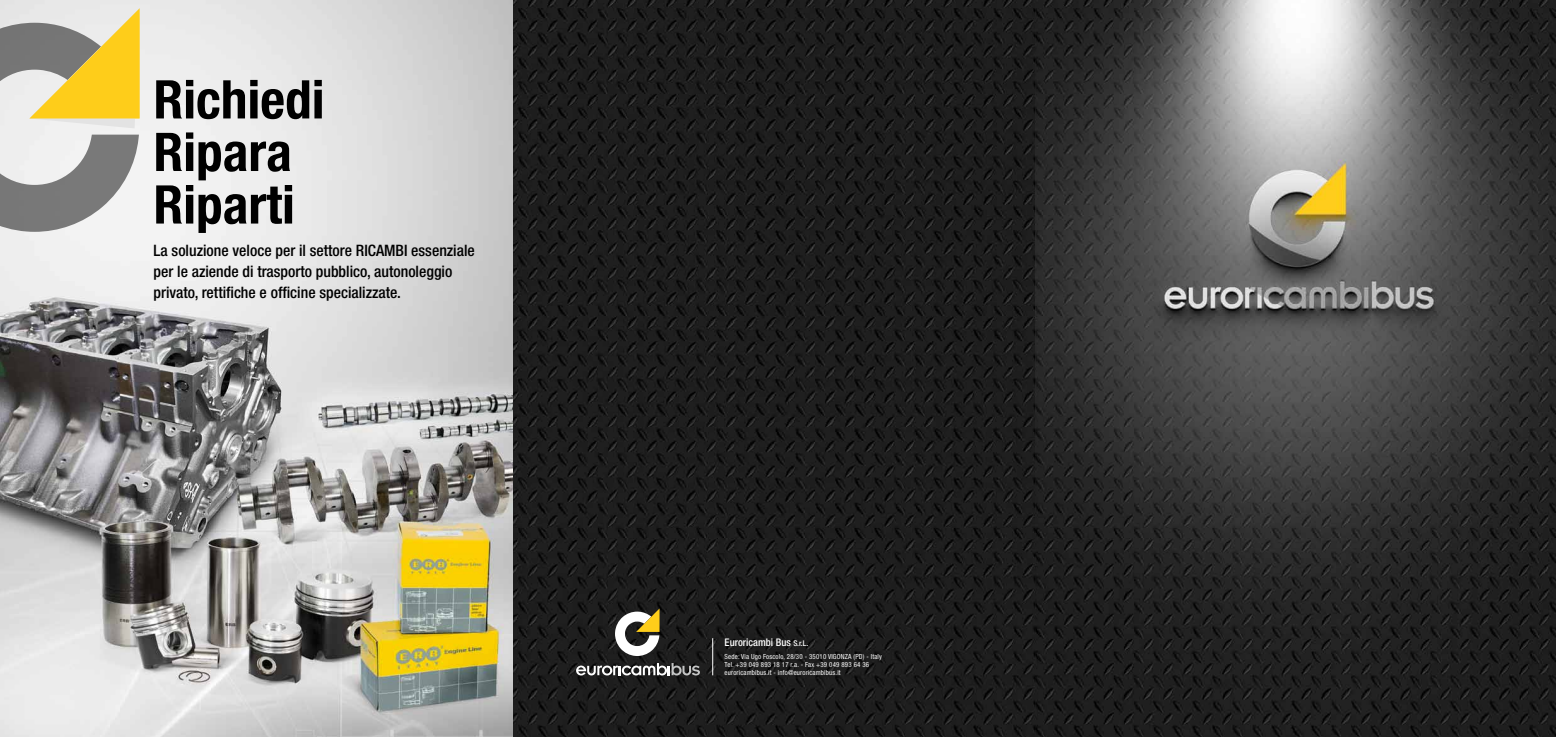
<style>
.page{position:relative;width:1556px;height:737px;background:#fff}
.page>*{position:absolute;margin:0;border:0;box-sizing:border-box;transform-origin:0 0}
.t1{font:700 condensed 53.38px/52.5px "Helvetica Neue LT Std";color:#000}
.t2{font:500 condensed 15.75px/21px "Helvetica Neue LT Std";color:#000}
.t3{font:500 condensed 10.5px "Helvetica Neue LT Std";color:#fff}
.t4{font:condensed 7px/8.4px "Helvetica Neue LT Std";letter-spacing:.025em;color:#fff}
.s1{font-size:7.88px}
</style>
<div class="page">
<img style="left:0;top:1px;width:1555px;height:736px">
<svg style="left:0;top:8px;width:140px;height:224px"></svg>
<svg style="left:576px;top:663px;width:124px;height:12px"></svg>
<svg style="left:615px;top:608px;width:44px;height:48px"></svg>
<hr style="left:712px;top:638px;width:1px;height:37px;background:#fff">
<h1 class="t1" style="left:153px;top:72px;width:172px">Richiedi<br>Ripara<br>Riparti</h1>
<p class="t2" style="left:153px;top:239px;width:323px">La soluzione veloce per il settore RICAMBI essenziale per le aziende di trasporto pubblico, autonoleggio privato, rettifiche e officine specializzate.</p>
<p class="t3" style="left:724px;top:636px;width:85px">Euroricambi Bus <span class="s1">S.r.L.</span></p>
<p class="t4" style="left:724px;top:652px;width:159px">Sede: Via Ugo Foscolo, 28/30 - 35010 VIGONZA (PD) - Italy<br>Tel. +39 049 893 18 17 r.a. - Fax +39 049 893 64 36 euroricambibus.it - info@euroricambibus.it</p>
</div>
